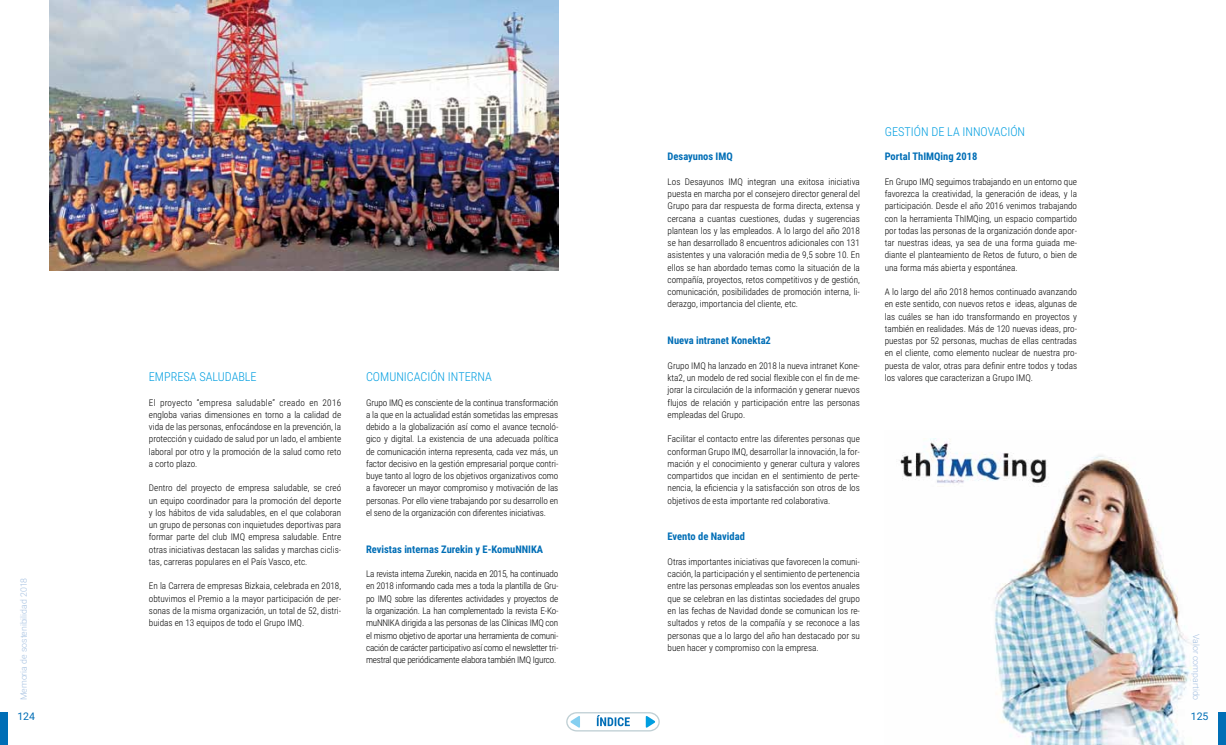
<style>
.page{position:relative;width:1226px;height:745px;background:#fff}
.page>*{position:absolute;margin:0;border:0;box-sizing:border-box;transform-origin:0 0}
._2_titulo{font:300 12.25px "Roboto Condensed";color:#009ee0}
._3_titulo{font:700 10.5px "Roboto Condensed";color:#006eb6}
.t1{font:10.5px "Roboto";color:#006eb6}
.Texto{font:300 9.19px/12.2px "Roboto Condensed";color:#000;text-align:justify}
.t2{font:300 8.75px "Roboto";color:#a4c0e1}
</style>
<div class="page">
<svg style="left:566px;top:712px;width:93px;height:19px"></svg>
<img style="left:994px;top:455px;width:198px;height:289px">
<img style="left:50px;top:0;width:508px;height:270px">
<img style="left:899px;top:438px;width:156px;height:48px">
<div style="left:0;top:711px;width:7px;height:33px;background:#006eb6"></div>
<div style="left:1218px;top:711px;width:7px;height:33px;background:#006eb6"></div>
<p class="t2" style="left:18px;top:699px;width:124px;rotate:-90deg">Memoria de sostenibilidad 2018</p>
<p class="_2_titulo" style="left:149px;top:368px;width:109px">EMPRESA SALUDABLE</p>
<p class="Texto" style="left:149px;top:395px;width:194px">El proyecto “empresa saludable” creado en 2016 engloba varias dimensiones en torno a la calidad de vida de las personas, enfocándose en la prevención, la protección y cuidado de salud por un lado, el ambiente laboral por otro y la promoción de la salud como reto a corto plazo.</p>
<p class="Texto" style="left:149px;top:481px;width:194px">Dentro del proyecto de empresa saludable, se creó un equipo coordinador para la promoción del deporte y los hábitos de vida saludables, en el que colaboran un grupo de personas con inquietudes deportivas para formar parte del club IMQ empresa saludable. Entre otras iniciativas destacan las salidas y marchas ciclis&shy;tas, carreras populares en el País Vasco, etc.</p>
<p class="Texto" style="left:149px;top:579px;width:194px">En la Carrera de empresas Bizkaia, celebrada en 2018, obtuvimos el Premio a la mayor participación de per&shy;sonas de la misma organización, un total de 52, distri&shy;buidas en 13 equipos de todo el Grupo IMQ.</p>
<p class="_2_titulo" style="left:884px;top:123px;width:142px">GESTIÓN DE LA INNOVACIÓN</p>
<p class="_3_titulo" style="left:884px;top:149px;width:94px">Portal ThIMQing 2018</p>
<p class="Texto" style="left:884px;top:175px;width:194px">En Grupo IMQ seguimos trabajando en un entorno que favorezca la creatividad, la generación de ideas, y la participación. Desde el año 2016 venimos trabajando con la herramienta ThIMQing, un espacio compartido por todas las personas de la organización donde apor&shy;tar nuestras ideas, ya sea de una forma guiada me&shy;diante el planteamiento de Retos de futuro, o bien de una forma más abierta y espontánea.</p>
<p class="Texto" style="left:884px;top:285px;width:194px">A lo largo del año 2018 hemos continuado avanzando en este sentido, con nuevos retos e ideas, algunas de las cuáles se han ido transformando en proyectos y también en realidades. Más de 120 nuevas ideas, pro&shy;puestas por 52 personas, muchas de ellas centradas en el cliente, como elemento nuclear de nuestra pro&shy;puesta de valor, otras para definir entre todos y todas</p>
<p class="_3_titulo" style="left:667px;top:149px;width:67px">Desayunos IMQ</p>
<p class="Texto" style="left:667px;top:175px;width:194px">Los Desayunos IMQ integran una exitosa iniciativa puesta en marcha por el consejero director general del Grupo para dar respuesta de forma directa, extensa y cercana a cuantas cuestiones, dudas y sugerencias plantean los y las empleados. A lo largo del año 2018 se han desarrollado 8 encuentros adicionales con 131 asistentes y una valoración media de 9,5 sobre 10. En ellos se han abordado temas como la situación de la compañía, proyectos, retos competitivos y de gestión, comunicación, posibilidades de promoción interna, li&shy;derazgo, importancia del cliente, etc.</p>
<p class="_3_titulo" style="left:667px;top:333px;width:105px">Nueva intranet Konekta2</p>
<p class="Texto" style="left:667px;top:359px;width:194px">Grupo IMQ ha lanzado en 2018 la nueva intranet Kone&shy;kta2, un modelo de red social flexible con el fin de me&shy;jorar la circulación de la información y generar nuevos flujos de relación y participación entre las personas empleadas del Grupo.</p>
<p class="Texto" style="left:667px;top:432px;width:194px">Facilitar el contacto entre las diferentes personas que conforman Grupo IMQ, desarrollar la innovación, la for&shy;mación y el conocimiento y generar cultura y valores compartidos que incidan en el sentimiento de perte&shy;nencia, la eficiencia y la satisfacción son otros de los objetivos de esta importante red colaborativa.</p>
<p class="_3_titulo" style="left:667px;top:529px;width:79px">Evento de Navidad</p>
<p class="Texto" style="left:667px;top:555px;width:194px">Otras importantes iniciativas que favorecen la comuni&shy;cación, la participación y el sentimiento de pertenencia entre las personas empleadas son los eventos anuales que se celebran en las distintas sociedades del grupo en las fechas de Navidad donde se comunican los re&shy;sultados y retos de la compañía y se reconoce a las personas que a lo largo del año han destacado por su buen hacer y compromiso con la empresa.</p>
<p class="_2_titulo" style="left:366px;top:368px;width:127px">COMUNICACIÓN INTERNA</p>
<p class="Texto" style="left:884px;top:371px;width:150px">los valores que caracterizan a Grupo IMQ.</p>
<p class="Texto" style="left:366px;top:395px;width:194px">Grupo IMQ es consciente de la continua transformación a la que en la actualidad están sometidas las empresas debido a la globalización así como el avance tecnoló&shy;gico y digital. La existencia de una adecuada política de comunicación interna representa, cada vez más, un factor decisivo en la gestión empresarial porque contri&shy;buye tanto al logro de los objetivos organizativos como a favorecer un mayor compromiso y motivación de las personas. Por ello viene trabajando por su desarrollo en el seno de la organización con diferentes iniciativas.</p>
<p class="_3_titulo" style="left:366px;top:541px;width:179px">Revistas internas Zurekin y E-KomuNNIKA</p>
<p class="Texto" style="left:366px;top:567px;width:194px">La revista interna Zurekin, nacida en 2015, ha continuado en 2018 informando cada mes a toda la plantilla de Gru&shy;po IMQ sobre las diferentes actividades y proyectos de la organización. La han complementado la revista E-Ko&shy;muNNIKA dirigida a las personas de las Clínicas IMQ con el mismo objetivo de aportar una herramienta de comuni&shy;cación de carácter participativo así como el newsletter tri&shy;mestral que periódicamente elabora también IMQ Igurco.</p>
<p class="t2" style="left:1202px;top:633px;width:68px;rotate:90deg">Valor compartido</p>
<p class="t1" style="left:17px;top:708px;width:19px">124</p>
<p class="t1" style="left:1190px;top:708px;width:19px">125</p>
</div>
